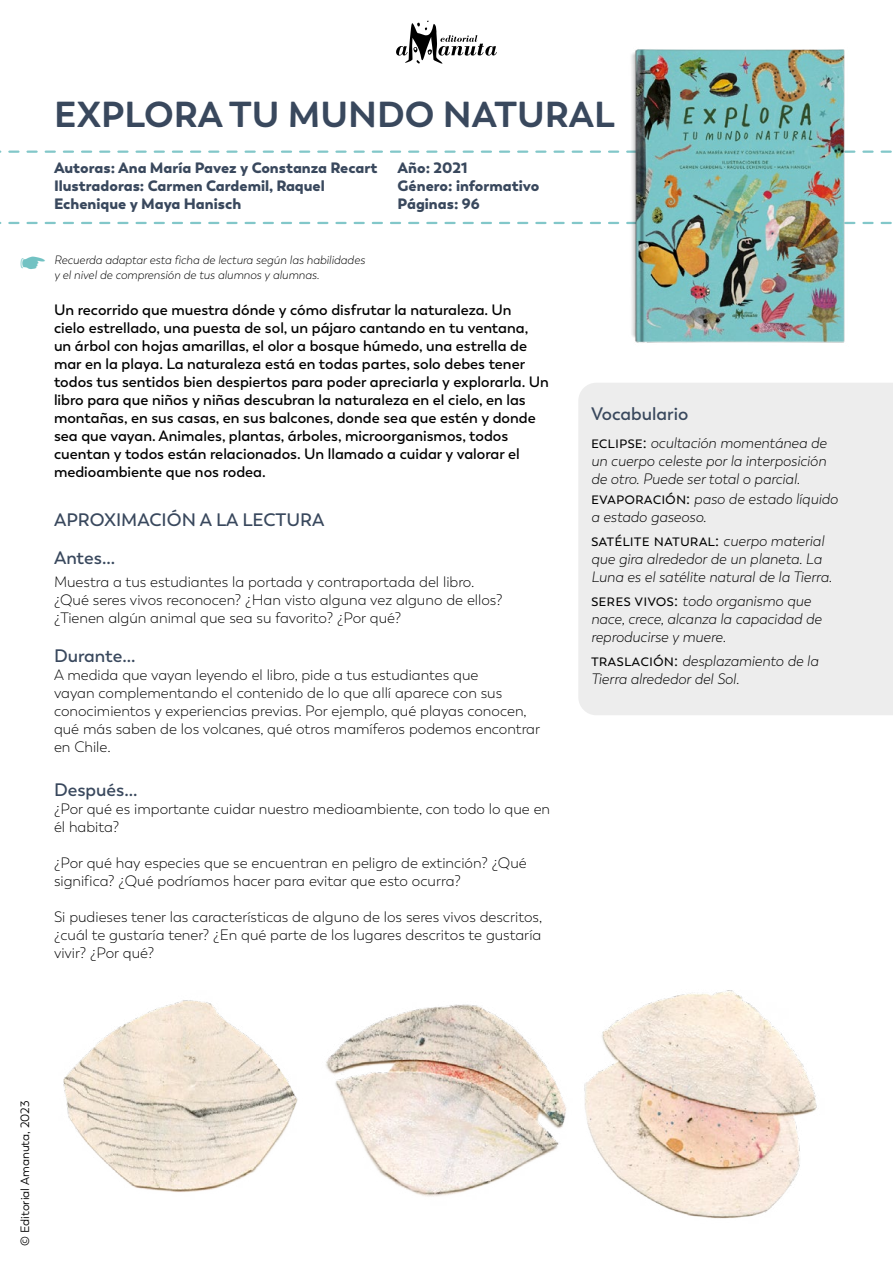
<style>
.page{position:relative;width:893px;height:1263px;background:#fff}
.page>*{position:absolute;margin:0;border:0;box-sizing:border-box;transform-origin:0 0}
.t1{font:700 36px "Boston";color:#39485d}
.t2{font:600 18px/38.5px "Boston";color:#39485d}
.t3{font:16.5px "Boston";color:#000}
.t4{font:300 15px/18px "Boston";color:#000}
.t5{font:600 15px/18px "Boston";color:#000}
.t6{font:italic 300 15px/18px "Boston";color:#000}
.t7{font:900 15px/18px "Boston";color:#39485d}
.t8{font:italic 300 12px/14.4px "Boston";color:#000}
.t9{font:12px "Boston";color:#000}
.s1{font-weight:400;font-style:normal;font-size:16.5px}
.s2{font-weight:300;font-style:italic;font-size:15px}
</style>
<div class="page">
<div style="left:578px;top:383px;width:315px;height:332px;background:#ededed"></div>
<svg style="left:396px;top:21px;width:101px;height:43px"></svg>
<svg style="left:0;top:151px;width:565px;height:2px"></svg>
<svg style="left:0;top:222px;width:565px;height:2px"></svg>
<img style="left:571px;top:49px;width:321px;height:294px">
<img style="left:63px;top:990px;width:754px;height:229px">
<h1 class="t1" style="left:54px;top:93px;width:562px">EXPLORA TU MUNDO NATURAL</h1>
<p class="t7" style="left:54px;top:159px;width:325px">Autoras: Ana María Pavez y Constanza Recart<br>Ilustradoras: Carmen Cardemil, Raquel<br>Echenique y Maya Hanisch</p>
<p class="t7" style="left:398px;top:159px;width:143px">Año: 2021<br>Género: informativo<br>Páginas: 96</p>
<p class="t8" style="left:54px;top:253px;width:312px">Recuerda adaptar esta ficha de lectura según las habilidades y el nivel de comprensión de tus alumnos y alumnas.</p>
<p class="t5" style="left:54px;top:301px;width:496px">Un recorrido que muestra dónde y cómo disfrutar la naturaleza. Un<br>cielo estrellado, una puesta de sol, un pájaro cantando en tu ventana, un árbol con hojas amarillas, el olor a bosque húmedo, una estrella de mar en la playa. La naturaleza está en todas partes, solo debes tener todos tus sentidos bien despiertos para poder apreciarla y explorarla. Un libro para que niños y niñas descubran la naturaleza en el cielo, en las montañas, en sus casas, en sus balcones, donde sea que estén y donde sea que vayan. Animales, plantas, árboles, microorganismos, todos cuentan y todos están relacionados. Un llamado a cuidar y valorar el medioambiente que nos rodea.</p>
<p class="t2" style="left:54px;top:500px;width:272px">APROXIMACIÓN A LA LECTURA<br>Antes...</p>
<p class="t4" style="left:54px;top:573px;width:450px">Muestra a tus estudiantes la portada y contraportada del libro. ¿Qué seres vivos reconocen? ¿Han visto alguna vez alguno de ellos? ¿Tienen algún animal que sea su favorito? ¿Por qué?</p>
<p class="t2" style="left:54px;top:637px;width:83px">Durante...</p>
<p class="t4" style="left:54px;top:666px;width:488px">A medida que vayan leyendo el libro, pide a tus estudiantes que<br>vayan complementando el contenido de lo que allí aparece con sus conocimientos y experiencias previas. Por ejemplo, qué playas conocen, qué más saben de los volcanes, qué otros mamíferos podemos encontrar en Chile.</p>
<p class="t2" style="left:54px;top:770px;width:85px">Después...</p>
<p class="t4" style="left:54px;top:799px;width:498px">¿Por qué es importante cuidar nuestro medioambiente, con todo lo que en él habita?</p>
<p class="t4" style="left:54px;top:853px;width:474px">¿Por qué hay especies que se encuentran en peligro de extinción? ¿Qué significa? ¿Qué podríamos hacer para evitar que esto ocurra?</p>
<p class="t4" style="left:54px;top:907px;width:490px;text-align:justify">Si pudieses tener las características de alguno de los seres vivos descritos, ¿cuál te gustaría tener? ¿En qué parte de los lugares descritos te gustaría vivir? ¿Por qué?</p>
<p class="t2" style="left:591px;top:395px;width:99px">Vocabulario</p>
<p class="t6" style="left:591px;top:434px;width:237px;text-align:justify"><span class="s1">eclipse:</span> ocultación momentánea de un cuerpo celeste por la interposición de otro. Puede ser total o parcial.</p>
<p class="t6" style="left:591px;top:490px;width:248px"><span class="s1">evaporación:</span> paso de estado líquido a estado gaseoso.</p>
<p class="t3" style="left:591px;top:531px;width:235px">satélite natural: <span class="s2">cuerpo material</span></p>
<p class="t6" style="left:591px;top:550px;width:242px">que gira alrededor de un planeta. La<br>Luna es el satélite natural de la Tierra.</p>
<p class="t6" style="left:591px;top:592px;width:232px"><span class="s1">seres vivos:</span> todo organismo que nace, crece, alcanza la capacidad de reproducirse y muere.</p>
<p class="t6" style="left:591px;top:652px;width:229px"><span class="s1">traslación:</span> desplazamiento de la<br>Tierra alrededor del Sol.</p>
<p class="t9" style="left:18px;top:1246px;width:147px;rotate:-90deg">© Editorial Amanuta, 2023</p>
</div>
